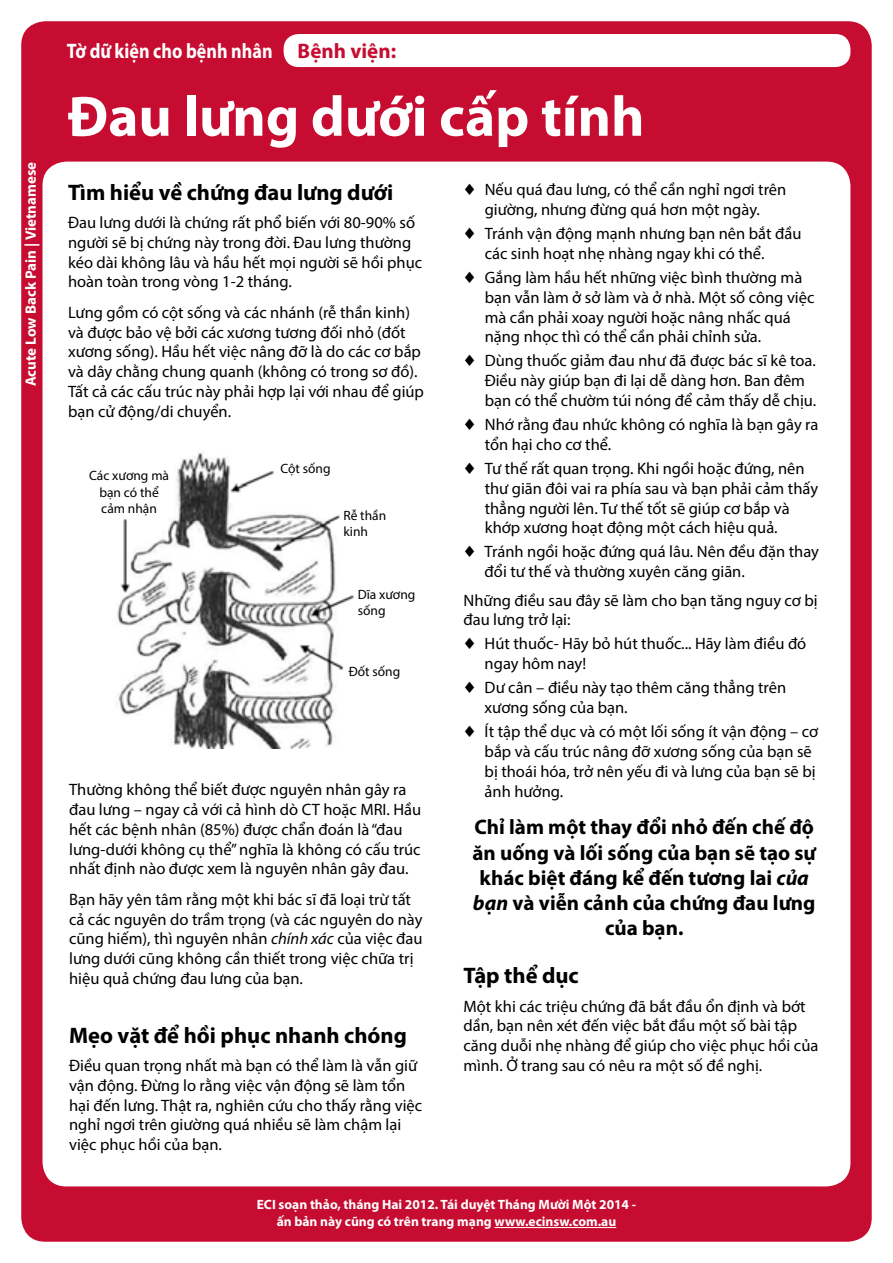
<style>
.page{position:relative;width:893px;height:1263px;background:#fff}
.page>*{position:absolute;margin:0;border:0;box-sizing:border-box;transform-origin:0 0}
.t1{font:700 57.15px "Myriad Pro";color:#fff}
.t2{font:700 22.5px "Myriad Pro";color:#000}
.t3{font:700 21px/25.2px "Myriad Pro";color:#000;text-align:center}
.t4{font:700 21px "Myriad Pro";color:#fff;scale:.86 1}
.t5{font:700 21px "Myriad Pro";color:#c60c30}
.t6{font:16.5px/19.8px "Myriad Pro";color:#000}
.t7{font:700 15px "Myriad Pro";color:#fff}
.t8{font:700 13.5px/16.8px "Myriad Pro";color:#fff;text-align:center}
.t9{font:13.5px/16.2px "Myriad Pro";color:#000}
.s1{font-style:italic}
</style>
<div class="page">
<div style="left:21px;top:21px;width:851px;height:1221px;background:#c60c30;border-radius:24px"></div>
<div style="left:43px;top:162px;width:807px;height:1024px;background:#fff;border-radius:24px"></div>
<img style="left:116px;top:452px;width:239px;height:296px">
<hr style="left:494px;top:1227px;width:122px;height:1px;background:#fff">
<div style="left:284px;top:34px;width:566px;height:33px;background:#fff;border-radius:15px"></div>
<p class="t7" style="left:21px;top:386px;width:226px;rotate:-90deg">Acute Low Back Pain | Vietnamese</p>
<p class="t4" style="left:67px;top:38px;width:241px">Tờ dữ kiện cho bệnh nhân</p>
<p class="t5" style="left:298px;top:38px;width:100px">Bệnh viện:</p>
<h1 class="t1" style="left:68px;top:79px;width:578px">Đau lưng dưới cấp tính</h1>
<h2 class="t2" style="left:68px;top:177px;width:327px">Tìm hiểu về chứng đau lưng dưới</h2>
<p class="t6" style="left:68px;top:212px;width:356px">Đau lưng dưới là chứng rất phổ biến với 80-90% số người sẽ bị chứng này trong đời. Đau lưng thường kéo dài không lâu và hầu hết mọi người sẽ hồi phục hoàn toàn trong vòng 1-2 tháng.</p>
<p class="t6" style="left:68px;top:302px;width:357px">Lưng gồm có cột sống và các nhánh (rễ thần kinh( và được bảo vệ bởi các xương tương đối nhỏ (đốt xương sống .) Hầu hết việc nâng đỡ là do các cơ bắp và dây chằng chung quanh (không có trong sơ đồ .( Tất cả các cấu trúc này phải hợp lại với nhau để giúp bạn cử động/di chuyển.</p>
<p class="t9" style="left:89px;top:467px;width:81px;text-align:center">Các xương mà bạn có thể cảm nhận</p>
<p class="t9" style="left:280px;top:460px;width:52px">Cột sống</p>
<p class="t9" style="left:343px;top:507px;width:44px">Rễ thần kinh</p>
<p class="t9" style="left:358px;top:586px;width:59px">Dĩa xương sống</p>
<p class="t9" style="left:349px;top:663px;width:53px">Đốt sống</p>
<p class="t6" style="left:69px;top:779px;width:354px">Thường không thể biết được nguyên nhân gây ra đau lưng – ngay cả với cả hình dò CT hoặc MRI. Hầu hết các bệnh nhân (85%) được chẩn đoán là“đau lưng-dưới không cụ thể”nghĩa là không có cấu trúc nhất định nào được xem là nguyên nhân gây đau.</p>
<p class="t6" style="left:69px;top:889px;width:355px">Bạn hãy yên tâm rằng một khi bác sĩ đã loại trừ tất cả các nguyên do trầm trọng (và các nguyên do này cũng hiếm ,) thì nguyên nhân <span class="s1">chính xác</span> của việc đau lưng dưới cũng không cần thiết trong việc chữa trị hiệu quả chứng đau lưng của bạn.</p>
<h2 class="t2" style="left:69px;top:1020px;width:339px">Mẹo vặt để hồi phục nhanh chóng</h2>
<p class="t6" style="left:69px;top:1055px;width:355px">Điều quan trọng nhất mà bạn có thể làm là vẫn giữ vận động. Đừng lo rằng việc vận động sẽ làm tổn hại đến lưng. Thật ra, nghiên cứu cho thấy rằng việc nghỉ ngơi trên giường quá nhiều sẽ làm chậm lại việc phục hồi của bạn.</p>
<p class="t6" style="left:485px;top:180px;width:303px">Nếu quá đau lưng, có thể cần nghỉ ngơi trên</p>
<p class="t6" style="left:485px;top:197px;width:318px;line-height:24px">giường, nhưng đừng quá hơn một ngày.<br>Tránh vận động mạnh nhưng bạn nên bắt đầu</p>
<p class="t6" style="left:485px;top:241px;width:319px;line-height:24px">các sinh hoạt nhẹ nhàng ngay khi có thể.<br>Gắng làm hầu hết những việc bình thường mà</p>
<p class="t6" style="left:485px;top:287px;width:331px">bạn vẫn làm ở sở làm và ở nhà. Một số công việc mà cần phải xoay người hoặc nâng nhấc quá nặng nhọc thì có thể cần phải chỉnh sửa.</p>
<p class="t6" style="left:485px;top:351px;width:333px">Dùng thuốc giảm đau như đã được bác sĩ kê toa.</p>
<p class="t6" style="left:485px;top:370px;width:333px">Điều này giúp bạn đi lại dễ dàng hơn. Ban đêm bạn có thể chườm túi nóng để cảm thấy dễ chịu.</p>
<p class="t6" style="left:485px;top:414px;width:335px">Nhớ rằng đau nhức không có nghĩa là bạn gây ra</p>
<p class="t6" style="left:485px;top:432px;width:321px;line-height:24px">tổn hại cho cơ thể.<br>Tư thế rất quan trọng. Khi ngồi hoặc đứng, nên</p>
<p class="t6" style="left:485px;top:478px;width:335px">thư giãn đôi vai ra phía sau và bạn phải cảm thấy thẳng người lên. Tư thế tốt sẽ giúp cơ bắp và khớp xương hoạt động một cách hiệu quả.</p>
<p class="t6" style="left:485px;top:542px;width:336px">Tránh ngồi hoặc đứng quá lâu. Nên đều đặn thay</p>
<p class="t6" style="left:463px;top:557px;width:356px;line-height:28.3px;text-indent:21px">đổi tư thế và thường xuyên căng giãn.<br>Những điều sau đây sẽ làm cho bạn tăng nguy cơ bị</p>
<p class="t6" style="left:485px;top:607px;width:323px;line-height:24px;text-indent:-21px">đau lưng trở lại:<br>Hút thuốc- Hãy bỏ hút thuốc... Hãy làm điều đó</p>
<p class="t6" style="left:485px;top:651px;width:303px;line-height:24px">ngay hôm nay!<br>Dư cân – điều này tạo thêm căng thẳng trên</p>
<p class="t6" style="left:485px;top:695px;width:335px;line-height:24px">xương sống của bạn.<br>Ít tập thể dục và có một lối sống ít vận động – cơ</p>
<p class="t6" style="left:485px;top:741px;width:333px">bắp và cấu trúc nâng đỡ xương sống của bạn sẽ bị thoái hóa, trở nên yếu đi và lưng của bạn sẽ bị ảnh hưởng.</p>
<p class="t3" style="left:473px;top:814px;width:345px">Chỉ làm một thay đổi nhỏ đến chế độ ăn uống và lối sống của bạn sẽ tạo sự khác biệt đáng kể đến tương lai <span class="s1">của bạn</span> và viễn cảnh của chứng đau lưng của bạn.</p>
<h2 class="t2" style="left:463px;top:961px;width:117px">Tập thể dục</h2>
<p class="t6" style="left:463px;top:996px;width:356px">Một khi các triệu chứng đã bắt đầu ổn định và bớt dần, bạn nên xét đến việc bắt đầu một số bài tập căng duỗi nhẹ nhàng để giúp cho việc phục hồi của mình Ở. trang sau có nêu ra một số đề nghị.</p>
<p class="t8" style="left:257px;top:1196px;width:381px">ECI soạn thảo, tháng Hai 2012. Tái duyệt Tháng Mười Một 2014 - ấn bản này cũng có trên trang mạng www.ecinsw.com.au</p>
</div>
